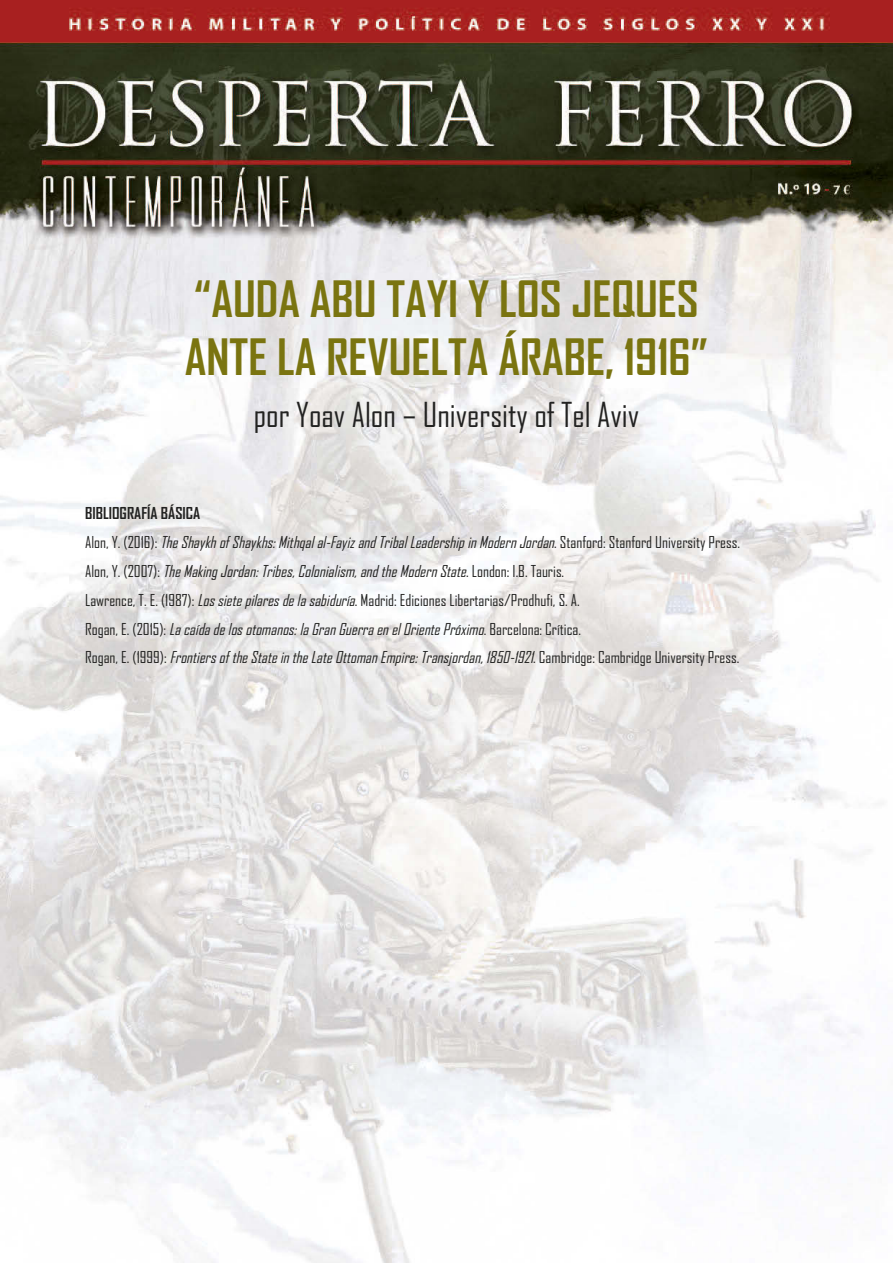
<style>
.page{position:relative;width:893px;height:1263px;background:#fff}
.page>*{position:absolute;margin:0;border:0;box-sizing:border-box;transform-origin:0 0}
.t1{font:700 48px/57.6px "Agency FB";color:#7a7410}
.t2{font:33px "Agency FB";color:#222221}
.t3{font:italic 15.75px/28.8px "Agency FB";color:#222221}
.s1{font-weight:700;font-style:normal}
.s2{font-style:normal}
</style>
<div class="page">
<img style="left:0;top:0;width:893px;height:1263px">
<h1 class="t1" style="left:185px;top:272px;width:524px">“AUDA ABU TAYI Y LOS JEQUES<br>ANTE LA REVUELTA ÁRABE, 1916”</h1>
<h2 class="t2" style="left:254px;top:396px;width:387px">por Yoav Alon – University of Tel Aviv</h2>
<p class="t3" style="left:85px;top:500px;width:656px"><span class="s1">BIBLIOGRAFÍA BÁSICA<br></span><span class="s2">A l o n , Y . ( 2 0 1 6 ) :</span> TheShaykhofShaykhs:Mithqalal-FayizandTribalLeadershipinModernJordan<span class="s2">. S t a n f o r d : S t a n f o r d U n i v e r s i t y P r e s s .<br>A l o n , Y . ( 2 0 0 7 ) :</span> TheMakingJordan:Tribes,Colonialism,andtheModernState<span class="s2">. L o n d o n : I . B . T a u r i s .<br>Lawrence, T. E. (1987):</span> Lossietepilaresdelasabiduría<span class="s2">. Madrid: Ediciones Libertarias/Prodhufi, S. A.<br>R o g a n , E . ( 2 0 1 5 ) :</span> Lacaídadelosotomanos:laGranGuerraenelOrientePróximo<span class="s2">. B a r c e l o n a : C r ít i c a .<br>R o g a n , E . ( 1 9 9 9 ) :</span> FrontiersoftheStateintheLateOttomanEmpire:Transjordan,1850-1921<span class="s2">. C a m b r i d g e : C a m b r i d g e U n i v e r s i t y P r e s s .</span></p>
</div>
